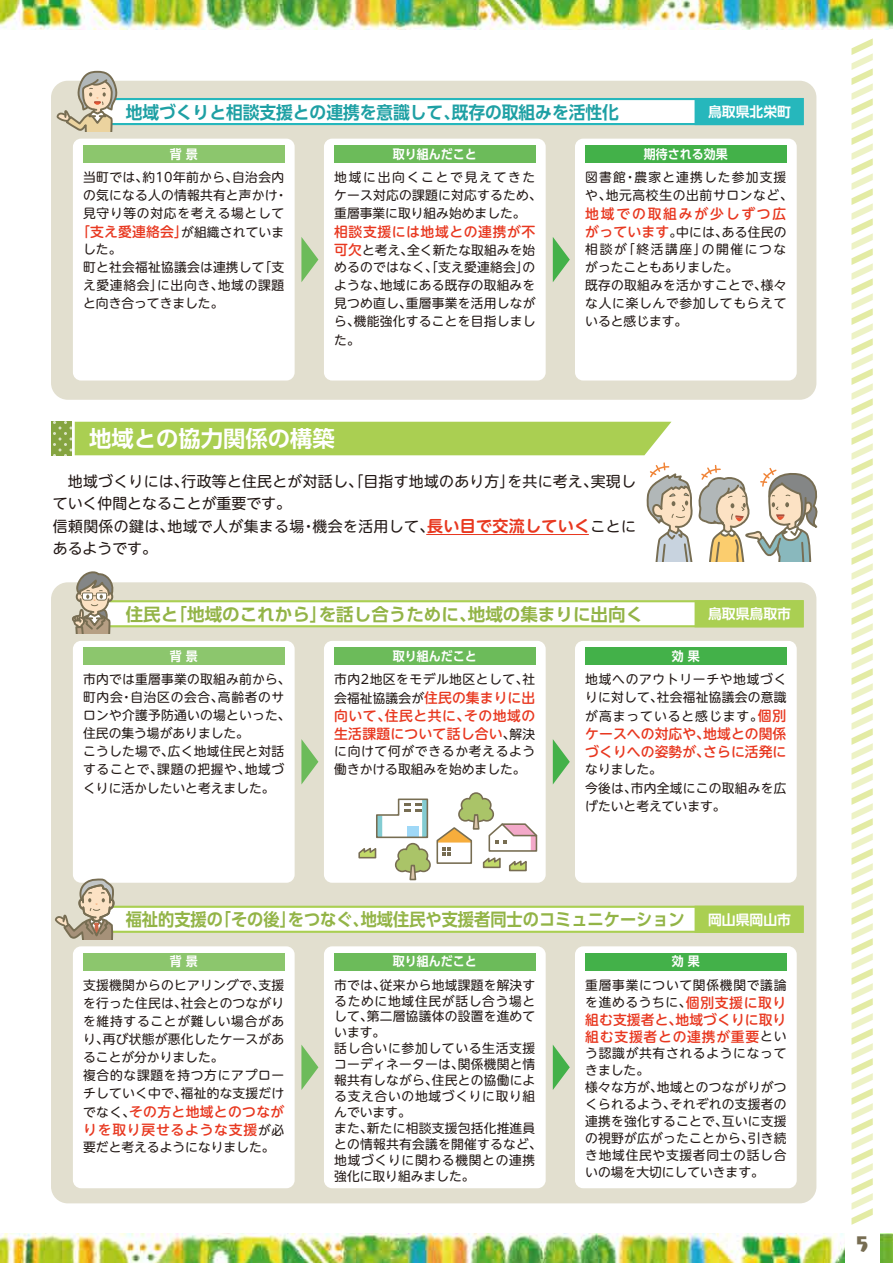
<style>
.page{position:relative;width:893px;height:1263px;background:#fff}
.page>*{position:absolute;margin:0;border:0;box-sizing:border-box;transform-origin:0 0}
.t1{font:700 22.35px "UD Shin Go Pro De";color:#fff}
.t2{font:19.2px "Kurokane Std EB";color:#776d52}
.t3{font:700 17.55px "UD Shin Go Pro De";color:#93b447;scale:.92 1}
.t4{font:700 17.55px "UD Shin Go Pro De";color:#93b447}
.t5{font:700 17.55px "UD Shin Go Pro De";color:#1ea0a4;scale:.95 1}
.t6{font:14.85px/22.4px "UD Shin M Go Pro";letter-spacing:.015em;color:#221815}
.t7{font:500 13.8px/18.1px "UD Shin M Go Pro";letter-spacing:.025em;color:#e83820;text-align:justify}
.t8{font:500 13.8px/18.1px "UD Shin M Go Pro";letter-spacing:.005em;color:#e83820}
.t9{font:500 13.8px/18.1px "UD Shin M Go Pro";letter-spacing:.055em;color:#e83820}
.t10{font:700 13.8px "UD Shin Go Pro De";color:#fff}
.t11{font:500 13.8px "UD Shin M Go Pro";letter-spacing:.13em;color:#e83820}
.t12{font:12.75px/18.1px "UD Shin M Go Pro";letter-spacing:.02em;color:#221815}
.t13{font:12.75px/18.1px "UD Shin M Go Pro";letter-spacing:.055em;color:#221815}
.t14{font:700 12.75px "UD Shin Go Pro De";color:#fff;scale:.94 1}
.t15{font:12.75px/18px "UD Shin M Go Pro";letter-spacing:.07em;color:#221815}
.t16{font:12.75px "UD Shin M Go Pro";letter-spacing:.04em;color:#221815}
.t17{font:12.75px "UD Shin M Go Pro";color:#221815}
.s1{font-weight:400;font-size:12.75px;color:#221815}
.s2{font-weight:500;font-size:13.8px;color:#e83820}
.s3{font-family:"UD Shin M Go Pro De";font-weight:700;font-size:15.9px;color:#e83820}
</style>
<div class="page">
<img style="left:0;top:1233px;width:893px;height:30px">
<img style="left:0;top:0;width:893px;height:30px">
<div style="left:845px;top:42px;width:34px;height:1221px;background:#fff"></div>
<div style="left:51px;top:81px;width:765px;height:319px;background:#e2dfcf;border-radius:17px"></div>
<div style="left:51px;top:582px;width:765px;height:621px;background:#e2dfcf;border-radius:17px"></div>
<div style="left:73px;top:139px;width:222px;height:241px;background:#fff"></div>
<div style="left:324px;top:139px;width:222px;height:241px;background:#fff"></div>
<div style="left:575px;top:139px;width:222px;height:241px;background:#fff"></div>
<svg style="left:301px;top:237px;width:17px;height:45px"></svg>
<svg style="left:553px;top:237px;width:17px;height:45px"></svg>
<div style="left:83px;top:145px;width:201px;height:17px;background:#8cc66d"></div>
<div style="left:334px;top:145px;width:201px;height:17px;background:#6cbb5a"></div>
<div style="left:585px;top:145px;width:201px;height:17px;background:#43b149"></div>
<svg style="left:51px;top:422px;width:21px;height:33px"></svg>
<div style="left:75px;top:422px;width:596px;height:33px;background:#aacf52"></div>
<hr style="left:427px;top:534px;width:162px;height:1px;background:#e83820">
<div style="left:73px;top:641px;width:222px;height:150px;background:#fff"></div>
<div style="left:324px;top:641px;width:222px;height:150px;background:#fff"></div>
<div style="left:575px;top:641px;width:222px;height:150px;background:#fff"></div>
<svg style="left:301px;top:739px;width:17px;height:45px"></svg>
<svg style="left:553px;top:739px;width:17px;height:45px"></svg>
<div style="left:83px;top:647px;width:201px;height:17px;background:#8cc66d"></div>
<div style="left:334px;top:647px;width:201px;height:17px;background:#6cbb5a"></div>
<div style="left:585px;top:647px;width:201px;height:17px;background:#43b149"></div>
<div style="left:73px;top:946px;width:222px;height:242px;background:#fff"></div>
<div style="left:324px;top:946px;width:222px;height:242px;background:#fff"></div>
<div style="left:575px;top:946px;width:222px;height:242px;background:#fff"></div>
<svg style="left:301px;top:1045px;width:17px;height:45px"></svg>
<svg style="left:553px;top:1045px;width:17px;height:45px"></svg>
<div style="left:83px;top:953px;width:201px;height:17px;background:#8cc66d"></div>
<div style="left:334px;top:953px;width:201px;height:17px;background:#6cbb5a"></div>
<div style="left:585px;top:953px;width:201px;height:17px;background:#43b149"></div>
<svg style="left:56px;top:70px;width:748px;height:61px"></svg>
<svg style="left:72px;top:571px;width:732px;height:63px"></svg>
<svg style="left:646px;top:462px;width:172px;height:99px"></svg>
<svg style="left:55px;top:791px;width:749px;height:148px"></svg>
<svg style="left:851px;top:38px;width:22px;height:1187px"></svg>
<h3 class="t5" style="left:126px;top:98px;width:521px">地域づくりと相談支援との連携を意識して、既存の取組みを活性化</h3>
<p class="t10" style="left:708px;top:101px;width:84px">鳥取県北栄町</p>
<p class="t14" style="left:170px;top:143px;width:31px">背 景</p>
<p class="t14" style="left:393px;top:143px;width:91px">取り組んだこと</p>
<p class="t14" style="left:644px;top:143px;width:91px">期待される効果</p>
<p class="t12" style="left:83px;top:167px;width:206px">当町では、約10年前から、自治会内の気になる人の情報共有と声かけ・見守り等の対応を考える場として</p>
<p class="t7" style="left:76px;top:222px;width:209px">「支え愛連絡会」<span class="s1">が組織されていま</span></p>
<p class="t12" style="left:83px;top:240px;width:203px">した。<br>町と社会福祉協議会は連携して「支え愛連絡会」に出向き、地域の課題と向き合ってきました。</p>
<p class="t12" style="left:334px;top:167px;width:209px">地域に出向くことで見えてきたケース対応の課題に対応するため、重層事業に取り組み始めました。</p>
<p class="t7" style="left:334px;top:222px;width:203px">相談支援には地域との連携が不</p>
<p class="t12" style="left:334px;top:240px;width:203px;text-align:justify"><span class="s2">可欠</span>と考え、全く新たな取組みを始めるのではなく、「支え愛連絡会」のような、地域にある既存の取組みを見つめ直し、重層事業を活用しながら、機能強化することを目指しました。</p>
<p class="t15" style="left:585px;top:167px;width:209px">図書館・農家と連携した参加支援や、地元高校生の出前サロンなど、</p>
<p class="t11" style="left:585px;top:202px;width:203px">地域での取組みが少しずつ広</p>
<p class="t12" style="left:585px;top:222px;width:203px"><span class="s2">がっています</span>。中には、ある住民の相談が「終活講座」の開催につながったこともありました。<br>既存の取組みを活かすことで、様々な人に楽しんで参加してもらえていると感じます。</p>
<h1 class="t1" style="left:89px;top:420px;width:247px">地域との協力関係の構築</h1>
<p class="t6" style="left:53px;top:469px;width:585px">　地域づくりには、行政等と住民とが対話し、「目指す地域のあり方」を共に考え、実現していく仲間となることが重要です。<br>信頼関係の鍵は、地域で人が集まる場・機会を活用して、<span class="s3">長い目で交流していく</span>ことにあるようです。</p>
<h3 class="t4" style="left:126px;top:600px;width:519px">住民と「地域のこれから」を話し合うために、地域の集まりに出向く</h3>
<p class="t10" style="left:708px;top:603px;width:84px">鳥取県鳥取市</p>
<p class="t14" style="left:170px;top:645px;width:31px">背 景</p>
<p class="t14" style="left:393px;top:645px;width:91px">取り組んだこと</p>
<p class="t14" style="left:672px;top:645px;width:31px">効 果</p>
<p class="t12" style="left:83px;top:669px;width:209px">市内では重層事業の取組み前から、町内会・自治区の会合、高齢者のサロンや介護予防通いの場といった、住民の集う場がありました。<br>こうした場で、広く地域住民と対話することで、課題の把握や、地域づくりに活かしたいと考えました。</p>
<p class="t16" style="left:334px;top:669px;width:203px">市内2地区をモデル地区として、社</p>
<p class="t7" style="left:334px;top:688px;width:203px"><span class="s1">会福祉協議会が</span>住民の集まりに出向いて、住民と共に、その地域の生活課題について話し合い<span class="s1">、解決</span></p>
<p class="t13" style="left:334px;top:742px;width:203px">に向けて何ができるか考えるよう働きかける取組みを始めました。</p>
<p class="t12" style="left:585px;top:669px;width:203px;text-align:justify">地域へのアウトリーチや地域づくりに対して、社会福祉協議会の意識が高まっていると感じます。<span class="s2">個別</span></p>
<p class="t8" style="left:585px;top:724px;width:203px">ケースへの対応や、地域との関係づくりへの姿勢が、さらに活発に</p>
<p class="t12" style="left:585px;top:760px;width:203px">なりました。<br>今後は、市内全域にこの取組みを広げたいと考えています。</p>
<h3 class="t3" style="left:126px;top:905px;width:609px">福祉的支援の「その後」をつなぐ、地域住民や支援者同士のコミュニケーション</h3>
<p class="t10" style="left:708px;top:908px;width:84px">岡山県岡山市</p>
<p class="t14" style="left:170px;top:951px;width:31px">背 景</p>
<p class="t14" style="left:393px;top:951px;width:91px">取り組んだこと</p>
<p class="t14" style="left:672px;top:951px;width:31px">効 果</p>
<p class="t12" style="left:83px;top:975px;width:203px">支援機関からのヒアリングで、支援を行った住民は、社会とのつながりを維持することが難しい場合があり、再び状態が悪化したケースがあることが分かりました。<br>複合的な課題を持つ方にアプローチしていく中で、福祉的な支援だけ</p>
<p class="t9" style="left:83px;top:1102px;width:203px"><span class="s1">でなく、</span>その方と地域とのつながりを取り戻せるような支援<span class="s1">が必</span></p>
<p class="t17" style="left:83px;top:1137px;width:193px">要だと考えるようになりました。</p>
<p class="t12" style="left:334px;top:976px;width:209px;line-height:15.9px">市では、従来から地域課題を解決するために地域住民が話し合う場として、第二層協議体の設置を進めています。<br>話し合いに参加している生活支援コーディネーターは、関係機関と情報共有しながら、住民との協働による支え合いの地域づくりに取り組んでいます。<br>また、新たに相談支援包括化推進員との情報共有会議を開催するなど、地域づくりに関わる機関との連携強化に取り組みました。</p>
<p class="t13" style="left:585px;top:975px;width:203px;line-height:17.5px">重層事業について関係機関で議論を進めるうちに、<span class="s2">個別支援に取り</span></p>
<p class="t8" style="left:585px;top:1010px;width:203px;line-height:17px">組む支援者と、地域づくりに取り組む支援者との連携が重要<span class="s1">とい</span></p>
<p class="t12" style="left:585px;top:1044px;width:203px;line-height:17px">う認識が共有されるようになってきました。<br>様々な方が、地域とのつながりがつくられるよう、それぞれの支援者の連携を強化することで、互いに支援の視野が広がったことから、引き続き地域住民や支援者同士の話し合いの場を大切にしていきます。</p>
<h2 class="t2" style="left:856px;top:1229px;width:14px">5</h2>
</div>
